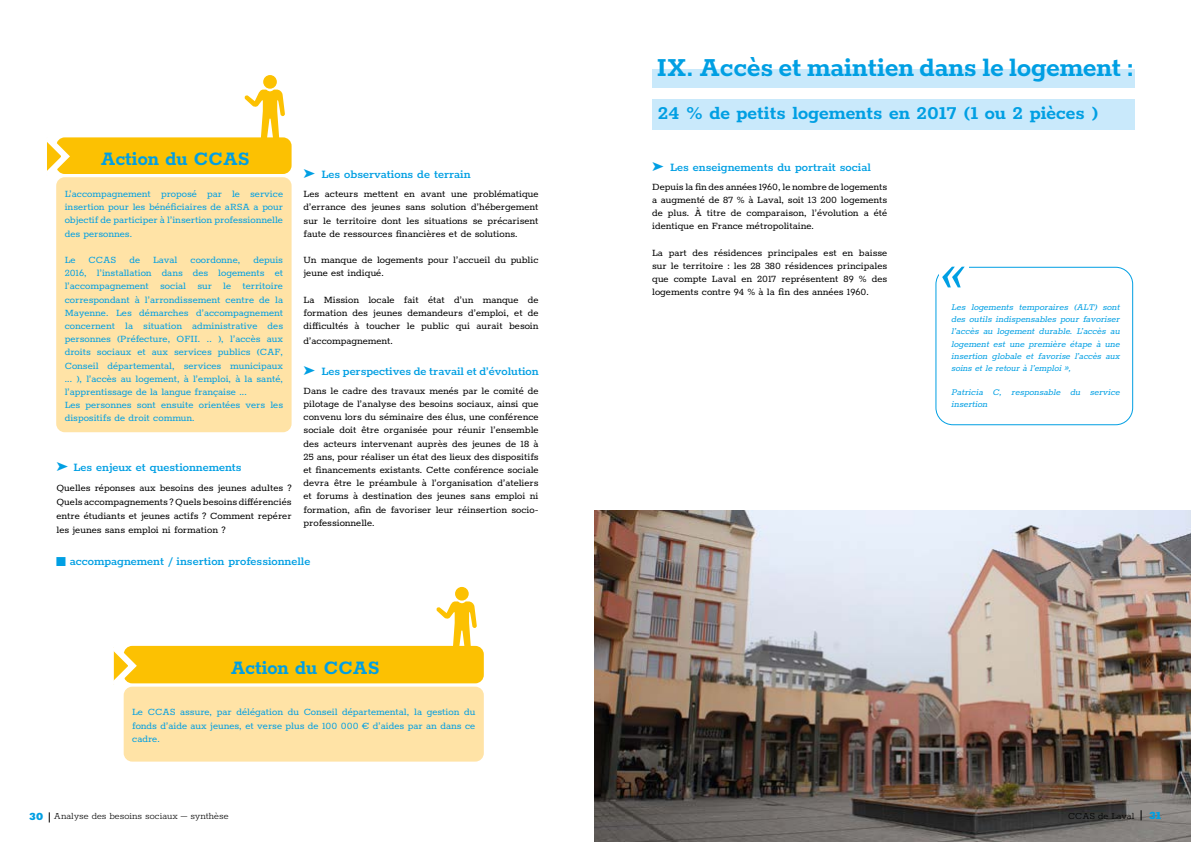
<style>
.page{position:relative;width:1191px;height:842px;background:#fff}
.page>*{position:absolute;margin:0;border:0;box-sizing:border-box;transform-origin:0 0}
.t1{font:italic 53.2px "Rokkitt";color:#009fe3}
.t2{font:700 30px "Rokkitt";color:#009fe3}
.t3{font:700 22px "Rokkitt";color:#009fe3;scale:.95 1}
.t4{font:700 21px "Rokkitt";color:#009fe3}
.t5{font:600 13px "Rokkitt";color:#009fe3}
.t6{font:11px/13.2px "Rokkitt";color:#000;text-align:justify}
.t7{font:11px/13.2px "Rokkitt";color:#009fe3;text-align:justify}
.t8{font:300 10.5px "Rokkitt";color:#000}
.t9{font:italic 10px/12px "Rokkitt";color:#009fe3;text-align:justify}
.s1{font-weight:900;font-size:12px;color:#009fe3}
</style>
<div class="page">
<div style="left:124px;top:687px;width:360px;height:75px;background:#ffe3a6;border-radius:9px"></div>
<div style="left:124px;top:646px;width:360px;height:37px;background:#fcc102;border-radius:9px"></div>
<div style="left:56px;top:177px;width:235px;height:255px;background:#ffe3a6;border-radius:9px"></div>
<div style="left:56px;top:137px;width:235px;height:37px;background:#fcc102;border-radius:9px"></div>
<div style="left:455px;top:587px;width:14px;height:13px;background:#fcc102;border-radius:50%"></div>
<svg style="left:436px;top:601px;width:41px;height:45px"></svg>
<svg style="left:113px;top:645px;width:28px;height:48px"></svg>
<div style="left:263px;top:75px;width:14px;height:14px;background:#fcc102;border-radius:50%"></div>
<svg style="left:244px;top:90px;width:41px;height:48px"></svg>
<svg style="left:47px;top:137px;width:27px;height:47px"></svg>
<div style="left:652px;top:100px;width:482px;height:30px;background:#c9e9fb"></div>
<div style="left:935px;top:267px;width:198px;height:158px;border:1px solid #009fe3;border-radius:17px"></div>
<div style="left:652px;top:69px;width:482px;height:19px;background:#c9e9fb"></div>
<img style="left:594px;top:510px;width:597px;height:332px">
<div style="left:939px;top:258px;width:29px;height:35px;background:#fff"></div>
<h3 class="t3" style="left:101px;top:144px;width:158px">Action du CCAS</h3>
<p class="t7" style="left:65px;top:186px;width:220px">L’accompagnement proposé par le service insertion pour les bénéficiaires de aRSA a pour objectif de participer à l’insertion professionnelle des personnes.</p>
<p class="t7" style="left:65px;top:252px;width:220px;text-align:left">Le CCAS de Laval coordonne, depuis 2016, l’installation dans des logements et l’accompagnement social sur le territoire correspondant à l’arrondissement centre de la Mayenne. Les démarches d’accompagnement concernent la situation administrative des personnes (Préfecture, OFII. .. ), l’accès aux droits sociaux et aux services publics (CAF, Conseil départemental, services municipaux ... ), l’accès au logement, à l’emploi, à la santé, l’apprentissage de la langue française ...<br>Les personnes sont ensuite orientées vers les dispositifs de droit commun.</p>
<p class="t5" style="left:57px;top:458px;width:187px">➤ Les enjeux et questionnements</p>
<p class="t6" style="left:57px;top:479px;width:236px;line-height:14px">Quelles réponses aux besoins des jeunes adultes ?<br>Quels accompagnements ? Quels besoins différenciés entre étudiants et jeunes actifs ? Comment repérer les jeunes sans emploi ni formation ?</p>
<p class="t5" style="left:303px;top:166px;width:169px">➤ Les observations de terrain</p>
<p class="t6" style="left:303px;top:187px;width:236px">Les acteurs mettent en avant une problématique d’errance des jeunes sans solution d’hébergement sur le territoire dont les situations se précarisent faute de ressources financières et de solutions.</p>
<p class="t6" style="left:303px;top:253px;width:236px">Un manque de logements pour l’accueil du public jeune est indiqué.</p>
<p class="t6" style="left:303px;top:292px;width:236px">La Mission locale fait état d’un manque de formation des jeunes demandeurs d’emploi, et de difficultés à toucher le public qui aurait besoin</p>
<p class="t6" style="left:303px;top:333px;width:91px">d’accompagnement.</p>
<p class="t5" style="left:303px;top:362px;width:236px">➤ Les perspectives de travail et d’évolution</p>
<p class="t6" style="left:303px;top:383px;width:236px">Dans le cadre des travaux menés par le comité de pilotage de l’analyse des besoins sociaux, ainsi que convenu lors du séminaire des élus, une conférence sociale doit être organisée pour réunir l’ensemble des acteurs intervenant auprès des jeunes de 18 à 25 ans, pour réaliser un état des lieux des dispositifs et financements existants. Cette conférence sociale devra être le préambule à l’organisation d’ateliers et forums à destination des jeunes sans emploi ni formation, afin de favoriser leur réinsertion socio&shy;professionnelle.</p>
<p class="t5" style="left:56px;top:552px;width:256px">■ accompagnement / insertion professionnelle</p>
<h3 class="t3" style="left:231px;top:653px;width:158px">Action du CCAS</h3>
<p class="t7" style="left:132px;top:705px;width:344px">Le CCAS assure, par délégation du Conseil départemental, la gestion du fonds d’aide aux jeunes, et verse plus de 100 000 € d’aides par an dans ce cadre.</p>
<p class="t8" style="left:29px;top:809px;width:201px"><span class="s1">30</span> Analyse des besoins sociaux – synthèse</p>
<h2 class="t2" style="left:656px;top:47px;width:479px">IX. Accès et maintien dans le logement :</h2>
<h3 class="t4" style="left:658px;top:99px;width:442px">24 % de petits logements en 2017 (1 ou 2 pièces )</h3>
<p class="t5" style="left:652px;top:158px;width:220px">➤ Les enseignements du portrait social</p>
<p class="t6" style="left:652px;top:179px;width:236px">Depuis la fin des années 1960, le nombre de logements a augmenté de 87 % à Laval, soit 13 200 logements de plus. À titre de comparaison, l’évolution a été identique en France métropolitaine.</p>
<p class="t6" style="left:652px;top:245px;width:236px">La part des résidences principales est en baisse sur le territoire : les 28 380 résidences principales que compte Laval en 2017 représentent 89 % des logements contre 94 % à la fin des années 1960.</p>
<h1 class="t1" style="left:938px;top:242px;width:37px">«</h1>
<p class="t9" style="left:951px;top:301px;width:173px">Les logements temporaires (ALT) sont des outils indispensables pour favoriser l’accès au logement durable. L’accès au logement est une première étape à une insertion globale et favorise l’accès aux soinsetleretouràl’emploi»,</p>
<p class="t9" style="left:951px;top:385px;width:172px">Patricia C, responsable du service insertion</p>
<p class="t8" style="left:1068px;top:809px;width:95px">CCAS de Laval <span class="s1">31</span></p>
</div>
